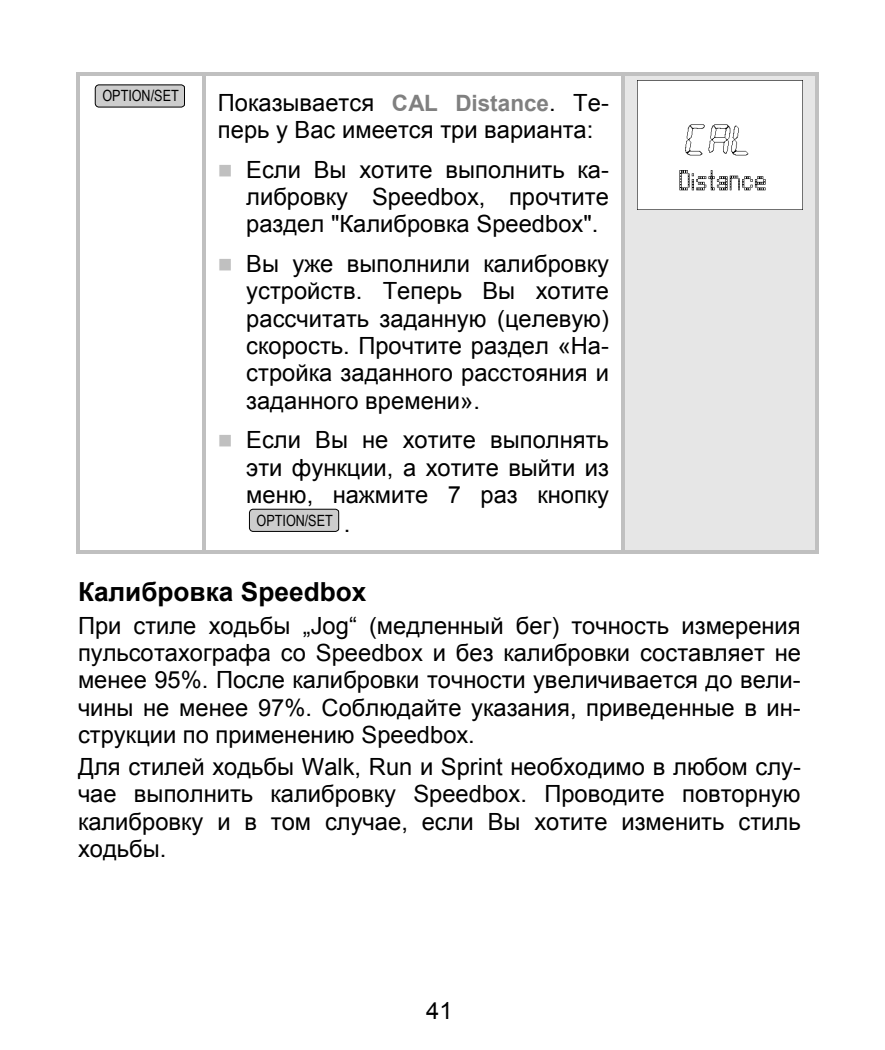
<style>
.page{position:relative;width:885px;height:1050px;background:#fff}
.page>*{position:absolute;margin:0;border:0;box-sizing:border-box;transform-origin:0 0}
.t1{font:700 26.25px "Arial";color:#000}
.t2{font:23.75px/27.2px "Arial";color:#000;text-align:justify}
.t3{font:15.5px "Arial Narrow";letter-spacing:-.005em;color:#000}
.s1{font-weight:700;font-size:22.5px;color:#808080}
.s2{font-family:"Arial";font-size:23.75px}
</style>
<div class="page">
<svg style="left:95px;top:84px;width:90px;height:24px;background:#bababa"></svg>
<svg style="left:249px;top:509px;width:90px;height:23px;background:#bababa"></svg>
<div style="left:625px;top:76px;width:190px;height:474px;background:#e6e6e6"></div>
<div style="left:637px;top:76px;width:178px;height:138px;background:#e6e6e6"></div>
<img style="left:637px;top:81px;width:166px;height:129px">
<hr style="left:76px;top:72px;width:549px;height:4px;background:#c0c0c0">
<hr style="left:625px;top:72px;width:190px;height:4px;background:#c0c0c0">
<svg style="left:815px;top:72px;width:4px;height:4px"></svg>
<hr style="left:76px;top:76px;width:4px;height:478px;background:#c0c0c0">
<hr style="left:76px;top:550px;width:126px;height:4px;background:#c0c0c0">
<hr style="left:202px;top:76px;width:3px;height:478px;background:#c0c0c0">
<hr style="left:205px;top:550px;width:416px;height:4px;background:#c0c0c0">
<hr style="left:621px;top:76px;width:4px;height:478px;background:#c0c0c0">
<hr style="left:625px;top:550px;width:190px;height:4px;background:#c0c0c0">
<hr style="left:815px;top:76px;width:4px;height:478px;background:#c0c0c0">
<p class="t3" style="left:102px;top:87px;width:78px">OPTION/SET</p>
<p class="t2" style="left:218px;top:89px;width:392px">Показывается <span class="s1">CAL Distance</span>. Те&shy;перь у Вас имеется три варианта:</p>
<p class="t2" style="left:246px;top:156px;width:364px">Если Вы хотите выполнить ка&shy;либровку Speedbox, прочтите раздел "Калибровка Speedbox".</p>
<p class="t2" style="left:246px;top:250px;width:364px">Вы уже выполнили калибровку устройств. Теперь Вы хотите рассчитать заданную (целевую) скорость. Прочтите раздел «На&shy;стройка заданного расстояния и заданного времени».</p>
<p class="t2" style="left:246px;top:427px;width:364px">Если Вы не хотите выполнять эти функции, а хотите выйти из меню, нажмите 7 раз кнопку</p>
<p class="t3" style="left:257px;top:511px;width:95px">OPTION/SET <span class="s2">.</span></p>
<p class="t1" style="left:78px;top:577px;width:290px">Калибровка Speedbox</p>
<p class="t2" style="left:78px;top:612px;width:724px">При стиле ходьбы „Jog“ (медленный бег) точность измерения пульсотахографа со Speedbox и без калибровки составляет не менее 95%. После калибровки точности увеличивается до вели&shy;чины не менее 97%. Соблюдайте указания, приведенные в ин&shy;струкции по применению Speedbox.</p>
<p class="t2" style="left:78px;top:753px;width:724px">Для стилей ходьбы Walk, Run и Sprint необходимо в любом слу&shy;чае выполнить калибровку Speedbox. Проводите повторную калибровку и в том случае, если Вы хотите изменить стиль ходьбы.</p>
<p class="t2" style="left:426px;top:997px;width:28px">41</p>
</div>
